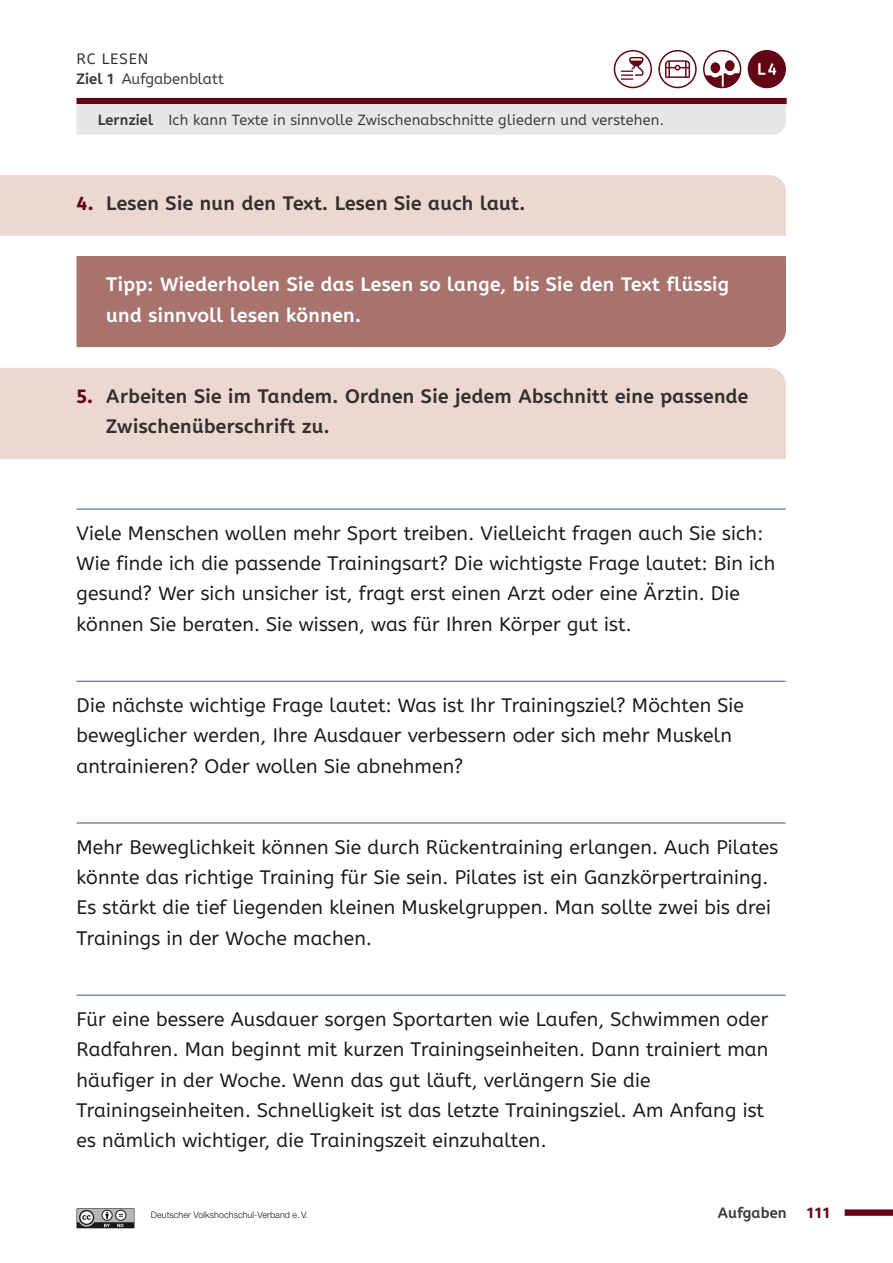
<style>
.page{position:relative;width:893px;height:1263px;background:#fff}
.page>*{position:absolute;margin:0;border:0;box-sizing:border-box;transform-origin:0 0}
.t1{font:19.5px/30.5px "A Be Zeh EDU";letter-spacing:.01em;color:#1b1917}
.t2{font:700 19.5px/30.5px "A Be Zeh EDU";letter-spacing:.02em;color:#33302e}
.t3{font:700 19.5px/30.5px "A Be Zeh EDU";letter-spacing:.02em;color:#fff}
.t4{font:15px/20.2px "A Be Zeh EDU";color:#3d3b38}
.t5{font:700 15px "A Be Zeh EDU";letter-spacing:.01em;color:#3d3b38}
.t6{font:800 15px "A Be Zeh EDU";color:#630514}
.t7{font:14.7px "A Be Zeh EDU";letter-spacing:.01em;color:#3d3b38}
.t8{font:300 9px "Helvetica Neue LT Pro";letter-spacing:.005em;color:#1b1917}
.s1{color:#33302e}
.s2{font-weight:700}
.s3{font-weight:800;color:#630514}
</style>
<div class="page">
<div style="left:845px;top:1209px;width:48px;height:7px;background:#630514"></div>
<div style="left:77px;top:98px;width:710px;height:6px;background:#630514"></div>
<svg style="left:77px;top:1208px;width:57px;height:20px"></svg>
<div style="left:77px;top:104px;width:709px;height:31px;background:#e7e7e6"></div>
<div style="left:0;top:175px;width:786px;height:61px;background:#ecd7d1"></div>
<div style="left:77px;top:256px;width:709px;height:91px;background:#a7736c"></div>
<div style="left:0;top:368px;width:786px;height:91px;background:#ecd7d1"></div>
<hr style="left:77px;top:509px;width:709px;height:1px;background:#36587f">
<hr style="left:77px;top:681px;width:709px;height:1px;background:#36587f">
<hr style="left:77px;top:823px;width:709px;height:1px;background:#36587f">
<hr style="left:77px;top:995px;width:709px;height:1px;background:#36587f">
<div style="left:614px;top:50px;width:38px;height:38px;border:2px solid #630514;border-radius:50%"></div>
<svg style="left:621px;top:57px;width:22px;height:23px"></svg>
<div style="left:658px;top:50px;width:39px;height:38px;border:2px solid #630514;border-radius:50%"></div>
<svg style="left:665px;top:60px;width:25px;height:18px"></svg>
<svg style="left:704px;top:60px;width:37px;height:28px"></svg>
<div style="left:703px;top:50px;width:38px;height:38px;border:2px solid #630514;border-radius:50%"></div>
<div style="left:748px;top:51px;width:37px;height:36px;background:#630514;border-radius:50%"></div>
<div style="left:748px;top:50px;width:38px;height:38px;border:2px solid #630514;border-radius:50%"></div>
<svg style="left:758px;top:63px;width:18px;height:12px"></svg>
<p class="t4" style="left:77px;top:49px;width:149px"><span class="s1">RC LESEN<br></span><span class="s2">Ziel 1</span> Aufgabenblatt</p>
<p class="t7" style="left:98px;top:110px;width:568px"><span class="s2">Lernziel</span> Ich kann Texte in sinnvolle Zwischenabschnitte gliedern und verstehen.</p>
<p class="t2" style="left:77px;top:188px;width:450px"><span class="s3">4.</span> Lesen Sie nun den Text. Lesen Sie auch laut.</p>
<p class="t3" style="left:106px;top:269px;width:624px">Tipp: Wiederholen Sie das Lesen so lange, bis Sie den Text flüssig und sinnvoll lesen können.</p>
<p class="t2" style="left:106px;top:381px;width:643px;text-indent:-30px"><span class="s3">5.</span> Arbeiten Sie im Tandem. Ordnen Sie jedem Abschnitt eine passende<br>Zwischenüberschrift zu.</p>
<p class="t1" style="left:77px;top:518px;width:700px">Viele Menschen wollen mehr Sport treiben. Vielleicht fragen auch Sie sich:<br>Wie finde ich die passende Trainingsart? Die wichtigste Frage lautet: Bin ich gesund? Wer sich unsicher ist, fragt erst einen Arzt oder eine Ärztin. Die können Sie beraten. Sie wissen, was für Ihren Körper gut ist.</p>
<p class="t1" style="left:77px;top:690px;width:669px">Die nächste wichtige Frage lautet: Was ist Ihr Trainingsziel? Möchten Sie beweglicher werden, Ihre Ausdauer verbessern oder sich mehr Muskeln antrainieren? Oder wollen Sie abnehmen?</p>
<p class="t1" style="left:77px;top:832px;width:703px">Mehr Beweglichkeit können Sie durch Rückentraining erlangen. Auch Pilates könnte das richtige Training für Sie sein. Pilates ist ein Ganzkörpertraining.<br>Es stärkt die tief liegenden kleinen Muskelgruppen. Man sollte zwei bis drei Trainings in der Woche machen.</p>
<p class="t1" style="left:77px;top:1004px;width:694px">Für eine bessere Ausdauer sorgen Sportarten wie Laufen, Schwimmen oder Radfahren. Man beginnt mit kurzen Trainingseinheiten. Dann trainiert man häufiger in der Woche. Wenn das gut läuft, verlängern Sie die Trainingseinheiten. Schnelligkeit ist das letzte Trainingsziel. Am Anfang ist es nämlich wichtiger, die Trainingszeit einzuhalten.</p>
<p class="t8" style="left:151px;top:1209px;width:158px">Deutscher Volkshochschul-Verband e.V.</p>
<p class="t5" style="left:718px;top:1203px;width:70px">Aufgaben</p>
<p class="t6" style="left:807px;top:1203px;width:24px">111</p>
</div>
